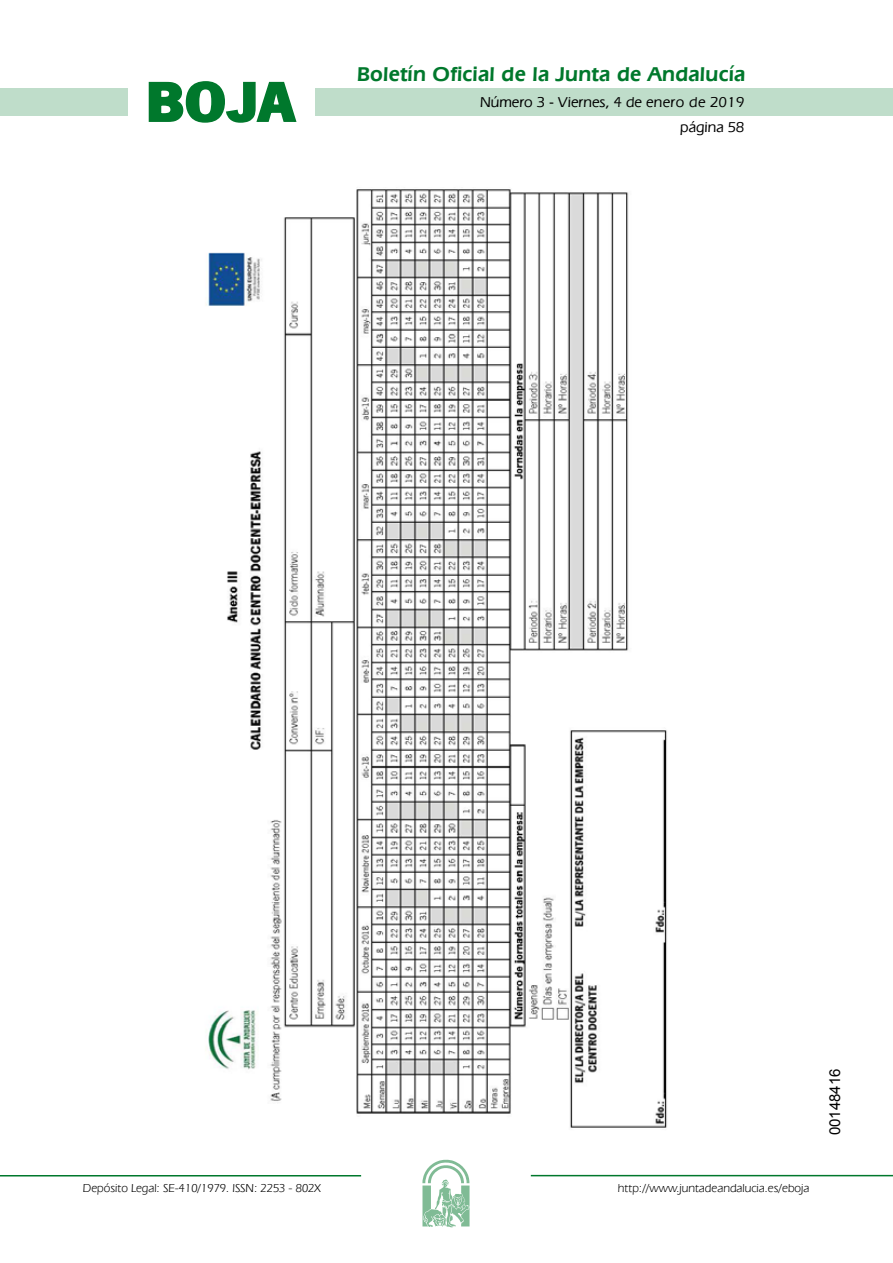
<style>
.page{position:relative;width:893px;height:1263px;background:#fff}
.page>*{position:absolute;margin:0;border:0;box-sizing:border-box;transform-origin:0 0}
.t1{font:700 57.75px "News Got T";color:#00782c;scale:1.14 1}
.t2{font:600 21px "Eras IT Cby BT";letter-spacing:.01em;color:#00782c}
.t3{font:500 15px/24.5px "Eras IT Cby BT";color:#000;text-align:right}
.t4{font:15px "Arial";color:#000}
.t5{font:12px "Eras IT Cby BT";color:#000}
</style>
<div class="page">
<div style="left:315px;top:88px;width:577px;height:28px;background:#bfddca"></div>
<div style="left:0;top:88px;width:128px;height:28px;background:#bfddca"></div>
<hr style="left:0;top:1175px;width:361px;height:2px;background:#00782c">
<svg style="left:422px;top:1159px;width:47px;height:68px"></svg>
<hr style="left:531px;top:1175px;width:361px;height:1px;background:#00782c">
<svg style="left:148px;top:81px;width:149px;height:42px"></svg>
<img style="left:206px;top:189px;width:461px;height:939px">
<h1 class="t1" style="left:145px;top:68px;width:133px">BOJA</h1>
<h2 class="t2" style="left:357px;top:62px;width:390px">Boletín Oficial de la Junta de Andalucía</h2>
<p class="t3" style="left:480px;top:90px;width:266px">Número 3 - Viernes, 4 de enero de 2019 página 58</p>
<p class="t5" style="left:83px;top:1181px;width:239px">Depósito Legal: SE-410/1979. ISSN: 2253 - 802X</p>
<p class="t5" style="left:618px;top:1181px;width:193px">http://www.juntadeandalucia.es/eboja</p>
<p class="t4" style="left:825px;top:1135px;width:68px;rotate:-90deg">00148416</p>
</div>
